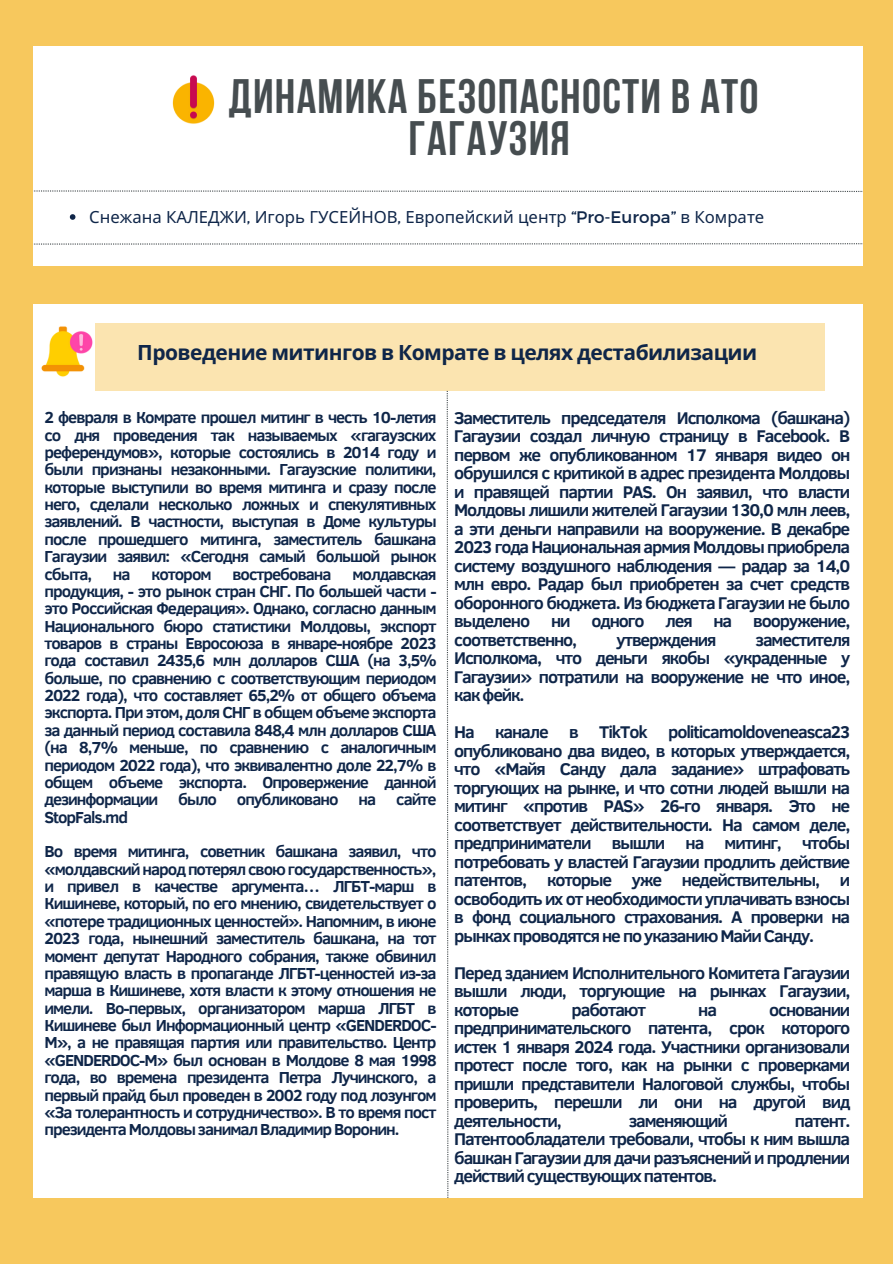
<style>
.page{position:relative;width:893px;height:1264px;background:#fff}
.page>*{position:absolute;margin:0;border:0;box-sizing:border-box;transform-origin:0 0}
.t1{font:700 48.15px/42.5px "Bebas Neue";letter-spacing:.025em;color:#464d50;text-align:center}
.t2{font:700 21px "Noto Sans";letter-spacing:-.025em;color:#0f2649}
.t3{font:700 17.4px/18.5px "Clear Sans";letter-spacing:-.06em;color:#0f2649;text-align:justify}
.t4{font:16.65px "Noto Sans";color:#0f2649}
.t5{font:700 16.35px/17.4px "Clear Sans";letter-spacing:-.06em;color:#0f2649;text-align:justify}
.s1{font-family:"Montserrat"}
</style>
<div class="page">
<div style="left:0;top:0;width:892px;height:45px;background:#f7c85d"></div>
<svg style="left:33px;top:190px;width:830px;height:2px"></svg>
<svg style="left:33px;top:243px;width:830px;height:2px"></svg>
<img style="left:172px;top:75px;width:43px;height:49px">
<div style="left:0;top:0;width:33px;height:1263px;background:#f7c85d"></div>
<div style="left:0;top:1198px;width:892px;height:65px;background:#f7c85d"></div>
<div style="left:0;top:266px;width:892px;height:38px;background:#f7c85d"></div>
<svg style="left:446px;top:391px;width:2px;height:806px"></svg>
<img style="left:41px;top:326px;width:52px;height:51px">
<div style="left:95px;top:323px;width:729px;height:68px;background:#fbe4b0"></div>
<div style="left:863px;top:0;width:29px;height:1263px;background:#f7c85d"></div>
<svg style="left:70px;top:214px;width:5px;height:6px"></svg>
<p class="t1" style="left:228px;top:79px;width:531px">ДИНАМИКА БЕЗОПАСНОСТИ В АТО<br>ГАГАУЗИЯ</p>
<p class="t4" style="left:89px;top:205px;width:676px">Снежана КАЛЕДЖИ<span class="s1">,</span> Игорь ГУСЕЙНОВ<span class="s1">,</span> Европейский центр <span class="s1">“Pro-Europa”</span> в Комрате</p>
<h3 class="t2" style="left:137px;top:337px;width:621px">Проведение митингов в Комрате в целях дестабилизации</h3>
<h2 class="t5" style="left:44px;top:408px;width:393px">2 февраля в Комрате прошел митинг в честь 10-летия со дня проведения так называемых «гагаузских референдумов», которые состоялись в 2014 году и были признаны незаконными. Гагаузские политики, которые выступили во время митинга и сразу после него, сделали несколько ложных и спекулятивных заявлений. В частности, выступая в Доме культуры после прошедшего митинга, заместитель башкана Гагаузии заявил: «Сегодня самый большой рынок сбыта,</h2>
<h2 class="t5" style="left:113px;top:564px;width:19px">на</h2>
<h2 class="t5" style="left:151px;top:564px;width:62px">котором</h2>
<h2 class="t5" style="left:232px;top:564px;width:100px">востребована</h2>
<h2 class="t5" style="left:44px;top:564px;width:393px;text-indent:308px">молдавская продукция, - это рынок стран СНГ. По большей части - это Российская Федерация». Однако, согласно данным Национального бюро статистики Молдовы, экспорт товаров в страны Евросоюза в январе-ноябре 2023 года составил 2435,6 млн долларов США (на 3,5% больше, по сравнению с соответствующим периодом 2022 года), что составляет 65,2% от общего объема экспорта. При этом, доля СНГ в общем объеме экспорта за данный период составила 848,4 млн долларов США (на 8,7% меньше, по сравнению с аналогичным периодом 2022 года), что эквивалентно доле 22,7% в общем объеме экспорта. Опровержение данной дезинформации было опубликовано на сайте StopFals.md</h2>
<h3 class="t5" style="left:44px;top:842px;width:393px">Во время митинга, советник башкана заявил, что «молдавский народ потерял свою государственность», и привел в качестве аргумента… ЛГБТ-марш в Кишиневе, который, по его мнению, свидетельствует о «потере традиционных ценностей». Напомним, в июне 2023 года, нынешний заместитель башкана, на тот момент депутат Народного собрания, также обвинил правящую власть в пропаганде ЛГБТ-ценностей из-за марша в Кишиневе, хотя власти к этому отношения не имели. Во-первых, организатором марша ЛГБТ в Кишиневе был Информационный центр «GENDERDOC-М», а не правящая партия или правительство. Центр «GENDERDOC-М» был основан в Молдове 8 мая 1998 года, во времена президента Петра Лучинского, а первый прайд был проведен в 2002 году под лозунгом «За толерантность и сотрудничество». В то время пост президента Молдовы занимал Владимир Воронин.</h3>
<h3 class="t3" style="left:454px;top:407px;width:397px">Заместитель председателя Исполкома (башкана)<br>Гагаузии создал личную страницу в Facebook. В первом же опубликованном 17 января видео он обрушился с критикой в адрес президента Молдовы и правящей партии PAS. Он заявил, что власти Молдовы лишили жителей Гагаузии 130,0 млн леев, а эти деньги направили на вооружение. В декабре 2023 года Национальная армия Молдовы приобрела систему воздушного наблюдения — радар за 14,0 млн евро. Радар был приобретен за счет средств оборонного бюджета. Из бюджета Гагаузии не было выделено ни одного лея на вооружение, соответственно,</h3>
<h3 class="t3" style="left:454px;top:629px;width:397px;text-indent:301px">заместителя Исполкома, что деньги якобы «украденные у Гагаузии» потратили на вооружение не что иное, как фейк.</h3>
<h3 class="t3" style="left:454px;top:722px;width:397px">На канале в TikTok politicamoldoveneasca23 опубликовано два видео, в которых утверждается, что «Майя Санду дала задание» штрафовать торгующих на рынке, и что сотни людей вышли на митинг «против PAS» 26-го января. Это не соответствует действительности. На самом деле, предприниматели вышли на митинг, чтобы потребовать у властей Гагаузии продлить действие патентов, которые уже недействительны, и освободить их от необходимости уплачивать взносы в фонд социального страхования. А проверки на рынках проводятся не по указанию Майи Санду.</h3>
<p class="t3" style="left:454px;top:962px;width:397px">Перед зданием Исполнительного Комитета Гагаузии вышли люди, торгующие на рынках Гагаузии, которые</p>
<h3 class="t3" style="left:616px;top:629px;width:101px">утверждения</h3>
<p class="t3" style="left:571px;top:999px;width:76px">работают</p>
<p class="t3" style="left:698px;top:999px;width:20px">на</p>
<p class="t3" style="left:454px;top:999px;width:397px;text-indent:315px">основании предпринимательского патента, срок которого истек 1 января 2024 года. Участники организовали протест после того, как на рынки с проверками пришли представители Налоговой службы, чтобы проверить, перешли ли они на другой вид деятельности,</p>
<p class="t3" style="left:628px;top:1110px;width:101px">заменяющий</p>
<p class="t3" style="left:454px;top:1110px;width:397px;text-indent:341px">патент.<br>Патентообладатели требовали, чтобы к ним вышла башкан Гагаузии для дачи разъяснений и продлении действий существующих патентов.</p>
</div>
